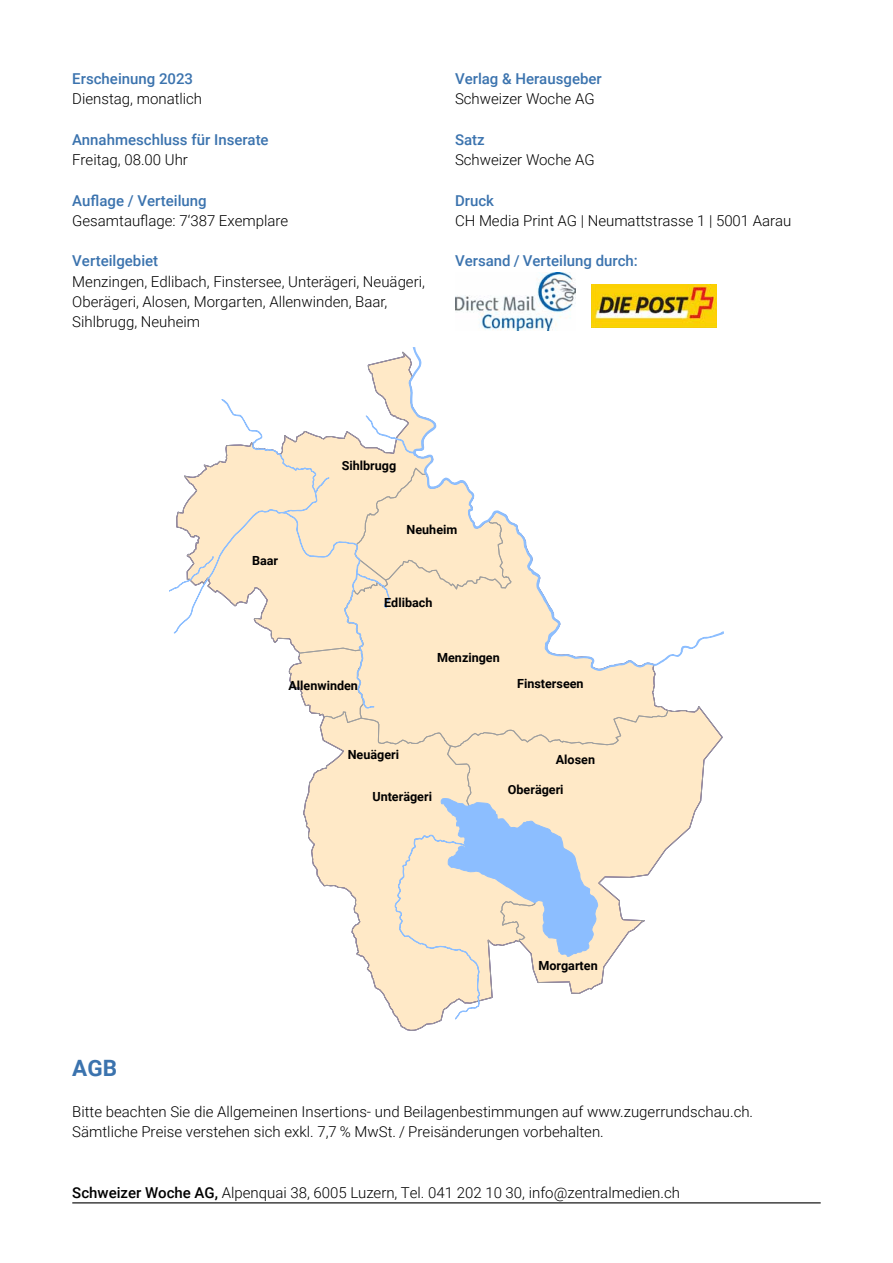
<style>
.page{position:relative;width:893px;height:1263px;background:#fff}
.page>*{position:absolute;margin:0;border:0;box-sizing:border-box;transform-origin:0 0}
.t1{font:700 22.5px "Roboto";color:#3b73ae}
.t2{font:300 15px/20.2px "Roboto";color:#000}
.t3{font:500 15px "Roboto";color:#3b73ae}
.t4{font:700 12.6px "Roboto";color:#000}
.s1{font-weight:500}
</style>
<div class="page">
<hr style="left:72px;top:1202px;width:749px;height:1px;background:#000">
<img style="left:592px;top:284px;width:125px;height:43px">
<img style="left:455px;top:273px;width:120px;height:57px">
<svg style="left:170px;top:347px;width:553px;height:684px"></svg>
<p class="t3" style="left:72px;top:68px;width:122px">Erscheinung 2023</p>
<p class="t2" style="left:72px;top:88px;width:131px">Dienstag, monatlich</p>
<p class="t3" style="left:72px;top:129px;width:198px">Annahmeschluss für Inserate</p>
<p class="t2" style="left:72px;top:149px;width:117px">Freitag, 08.00 Uhr</p>
<p class="t3" style="left:72px;top:190px;width:136px">Auflage / Verteilung</p>
<p class="t2" style="left:72px;top:210px;width:218px">Gesamtauflage: 7‘387 Exemplare</p>
<p class="t3" style="left:72px;top:250px;width:87px">Verteilgebiet</p>
<p class="t2" style="left:72px;top:271px;width:354px">Menzingen, Edlibach, Finstersee, Unterägeri, Neuägeri,<br>Oberägeri, Alosen, Morgarten, Allenwinden, Baar,<br>Sihlbrugg, Neuheim</p>
<p class="t3" style="left:455px;top:68px;width:148px">Verlag &amp; Herausgeber</p>
<p class="t2" style="left:455px;top:88px;width:141px">Schweizer Woche AG</p>
<p class="t3" style="left:455px;top:129px;width:31px">Satz</p>
<p class="t2" style="left:455px;top:149px;width:141px">Schweizer Woche AG</p>
<p class="t3" style="left:455px;top:190px;width:41px">Druck</p>
<p class="t2" style="left:455px;top:210px;width:338px">CH Media Print AG | Neumattstrasse 1 | 5001 Aarau</p>
<p class="t3" style="left:455px;top:250px;width:184px">Versand / Verteilung durch:</p>
<p class="t4" style="left:342px;top:457px;width:56px">Sihlbrugg</p>
<p class="t4" style="left:252px;top:551px;width:28px">Baar</p>
<p class="t4" style="left:288px;top:677px;width:71px">Allenwinden</p>
<p class="t4" style="left:407px;top:520px;width:52px">Neuheim</p>
<p class="t4" style="left:384px;top:593px;width:50px">Edlibach</p>
<p class="t4" style="left:437px;top:649px;width:64px">Menzingen</p>
<p class="t4" style="left:517px;top:675px;width:68px">Finsterseen</p>
<p class="t4" style="left:348px;top:746px;width:53px">Neuägeri</p>
<p class="t4" style="left:372px;top:788px;width:61px">Unterägeri</p>
<p class="t4" style="left:556px;top:751px;width:41px">Alosen</p>
<p class="t4" style="left:508px;top:780px;width:57px">Oberägeri</p>
<p class="t4" style="left:538px;top:956px;width:61px">Morgarten</p>
<h1 class="t1" style="left:72px;top:1053px;width:46px">AGB</h1>
<p class="t2" style="left:72px;top:1101px;width:682px">Bitte beachten Sie die Allgemeinen Insertions- und Beilagenbestimmungen auf www.zugerrundschau.ch.<br>Sämtliche Preise verstehen sich exkl. 7,7 % MwSt. / Preisänderungen vorbehalten.</p>
<p class="t2" style="left:72px;top:1182px;width:609px"><span class="s1">Schweizer Woche AG,</span> Alpenquai 38, 6005 Luzern, Tel. 041 202 10 30, info@zentralmedien.ch</p>
</div>
